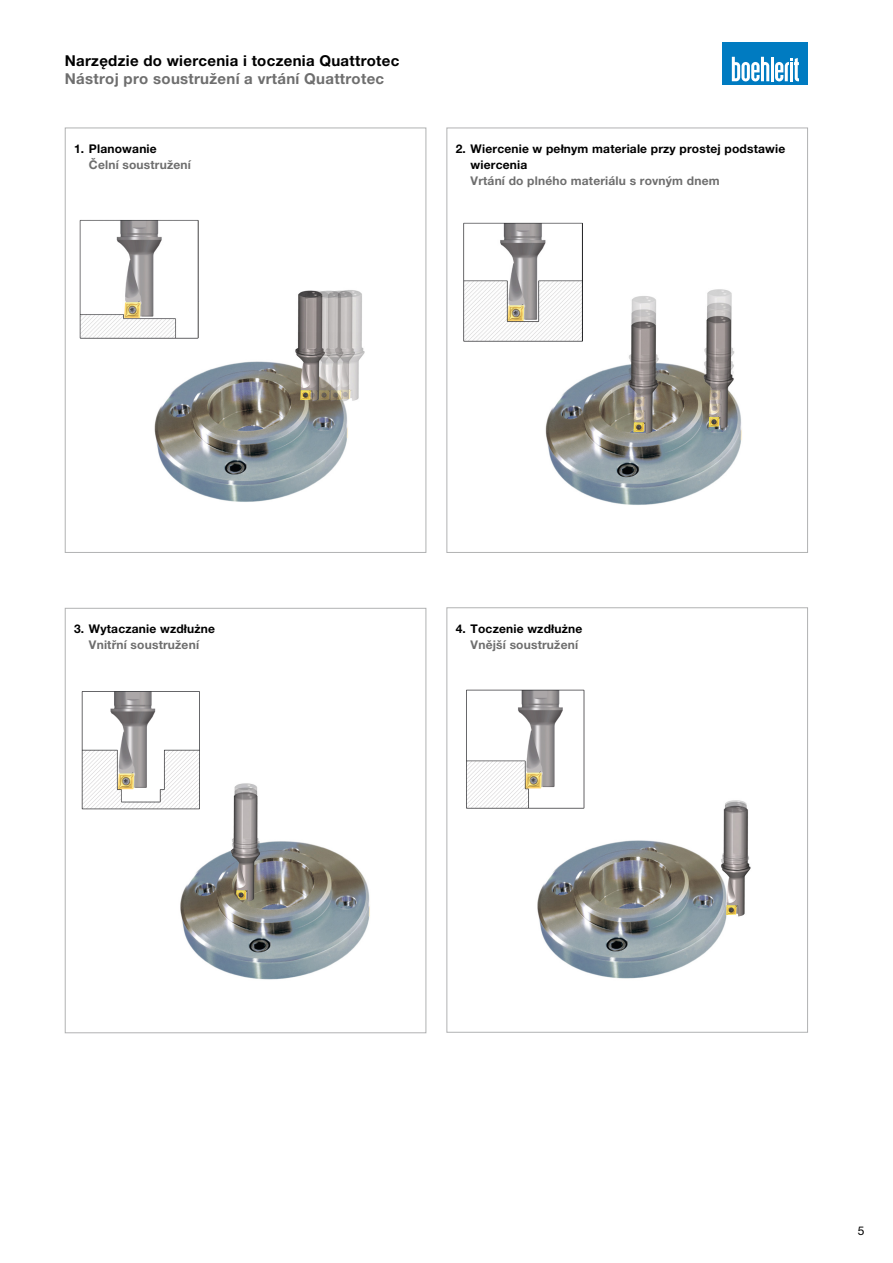
<style>
.page{position:relative;width:893px;height:1263px;background:#fff}
.page>*{position:absolute;margin:0;border:0;box-sizing:border-box;transform-origin:0 0}
.t1{font:700 15px "Helvetica Neue LT Pro";letter-spacing:.02em;color:#000}
.t2{font:700 15px "Helvetica Neue LT Pro";letter-spacing:.02em;color:#6e6e6e}
.t3{font:700 12px/15.9px "Helvetica Neue LT Pro";letter-spacing:.015em;color:#000}
.t4{font:700 12px "Helvetica Neue LT Pro";letter-spacing:.015em;color:#6e6e6e}
.t5{font:12px "Helvetica Neue LT Pro";color:#000}
</style>
<div class="page">
<div style="left:723px;top:43px;width:85px;height:42px;background:#007bc1"></div>
<hr style="left:771px;top:57px;width:3px;height:24px;background:#fff">
<svg style="left:775px;top:58px;width:24px;height:23px"></svg>
<svg style="left:732px;top:57px;width:37px;height:24px"></svg>
<div style="left:446px;top:128px;width:362px;height:425px;border:1px solid #b1b2b3"></div>
<div style="left:65px;top:128px;width:361px;height:425px;border:1px solid #b1b2b3"></div>
<img style="left:154px;top:272px;width:211px;height:230px">
<img style="left:469px;top:272px;width:273px;height:233px">
<div style="left:446px;top:607px;width:362px;height:426px;border:1px solid #b1b2b3"></div>
<div style="left:65px;top:608px;width:361px;height:425px;border:1px solid #b1b2b3"></div>
<img style="left:180px;top:783px;width:190px;height:197px">
<img style="left:537px;top:800px;width:214px;height:179px">
<img style="left:79px;top:219px;width:119px;height:120px">
<img style="left:82px;top:691px;width:119px;height:119px">
<img style="left:466px;top:690px;width:119px;height:119px">
<img style="left:463px;top:222px;width:119px;height:119px">
<p class="t1" style="left:65px;top:51px;width:336px">Narzędzie do wiercenia i toczenia Quattrotec</p>
<p class="t2" style="left:65px;top:69px;width:321px">Nástroj pro soustružení a vrtání Quattrotec</p>
<p class="t3" style="left:74px;top:140px;width:84px">1. Planowanie</p>
<p class="t4" style="left:89px;top:157px;width:103px">Čelní soustružení</p>
<p class="t3" style="left:471px;top:140px;width:316px;text-indent:-15px">2. Wiercenie w pełnym materiale przy prostej podstawie wiercenia</p>
<p class="t4" style="left:471px;top:173px;width:250px">Vrtání do plného materiálu s rovným dnem</p>
<p class="t3" style="left:74px;top:621px;width:143px">3. Wytaczanie wzdłużne</p>
<p class="t4" style="left:89px;top:637px;width:112px">Vnitřní soustružení</p>
<p class="t3" style="left:456px;top:620px;width:128px">4. Toczenie wzdłużne</p>
<p class="t4" style="left:471px;top:637px;width:109px">Vnější soustružení</p>
<p class="t5" style="left:858px;top:1224px;width:8px">5</p>
</div>
